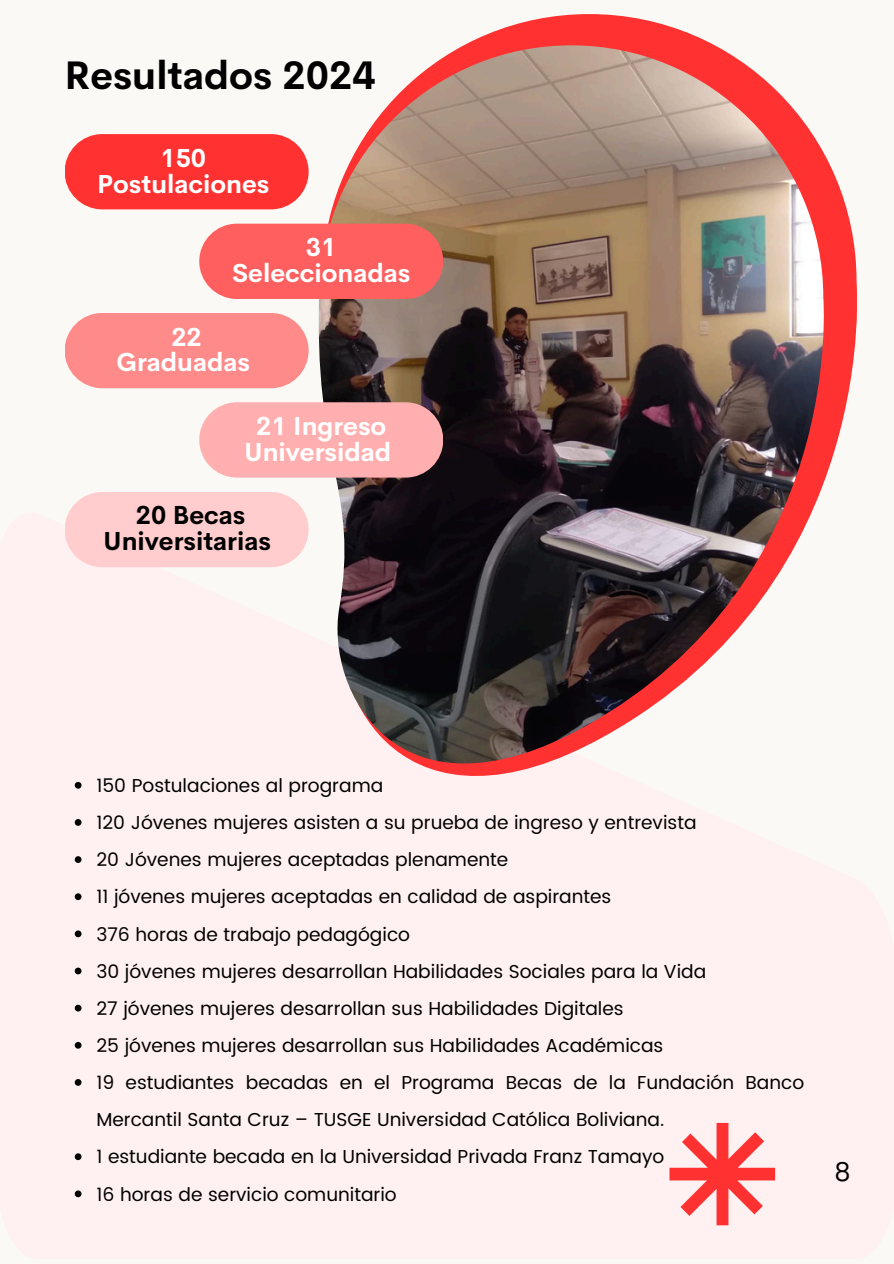
<style>
.page{position:relative;width:894px;height:1264px;background:#fff}
.page>*{position:absolute;margin:0;border:0;box-sizing:border-box;transform-origin:0 0}
.t1{font:700 39px "Cerebri Sans";color:#000}
.t2{font:700 25.5px/25.8px "Cerebri Sans";color:#fff;text-align:center}
.t3{font:700 25.5px/25.8px "Cerebri Sans";color:#000;text-align:center}
.t4{font:25.5px "Poppins";color:#000001}
.t5{font:18.75px/37.2px "Poppins";color:#000}
</style>
<div class="page">
<div style="left:0;top:0;width:893px;height:1263px;background:#fff1f1"></div>
<svg style="left:418px;top:14px;width:438px;height:762px"></svg>
<img style="left:318px;top:45px;width:505px;height:719px">
<div style="left:65px;top:134px;width:243px;height:75px;background:#ff3131;border-radius:38px"></div>
<div style="left:65px;top:313px;width:243px;height:75px;background:#ff8a8a;border-radius:38px"></div>
<div style="left:65px;top:492px;width:243px;height:75px;background:#ffcdcd;border-radius:38px"></div>
<div style="left:199px;top:224px;width:244px;height:75px;background:#ff5f5f;border-radius:38px"></div>
<div style="left:199px;top:402px;width:244px;height:75px;background:#ffafaf;border-radius:38px"></div>
<svg style="left:75px;top:782px;width:6px;height:6px"></svg>
<svg style="left:75px;top:819px;width:6px;height:6px"></svg>
<svg style="left:75px;top:856px;width:6px;height:7px"></svg>
<svg style="left:75px;top:893px;width:6px;height:7px"></svg>
<svg style="left:75px;top:930px;width:6px;height:7px"></svg>
<svg style="left:75px;top:967px;width:6px;height:7px"></svg>
<svg style="left:75px;top:1004px;width:6px;height:7px"></svg>
<svg style="left:75px;top:1041px;width:6px;height:7px"></svg>
<svg style="left:75px;top:1079px;width:6px;height:6px"></svg>
<svg style="left:75px;top:1153px;width:6px;height:7px"></svg>
<svg style="left:75px;top:1190px;width:6px;height:7px"></svg>
<svg style="left:669px;top:1122px;width:105px;height:103px"></svg>
<h1 class="t1" style="left:65px;top:50px;width:312px">Resultados 2024</h1>
<h2 class="t2" style="left:97px;top:145px;width:174px">150<br>Postulaciones</h2>
<h2 class="t2" style="left:232px;top:234px;width:180px">31<br>Seleccionadas</h2>
<h2 class="t2" style="left:116px;top:324px;width:135px">22<br>Graduadas</h2>
<h2 class="t2" style="left:244px;top:413px;width:148px">21 Ingreso<br>Universidad</h2>
<h2 class="t3" style="left:104px;top:502px;width:169px">20 Becas<br>Universitarias</h2>
<p class="t5" style="left:96px;top:767px;width:288px">150 Postulaciones al programa</p>
<p class="t5" style="left:96px;top:804px;width:601px">120 Jóvenes mujeres asisten a su prueba de ingreso y entrevista</p>
<p class="t5" style="left:96px;top:841px;width:413px">20 Jóvenes mujeres aceptadas plenamente</p>
<p class="t5" style="left:96px;top:878px;width:516px">11 jóvenes mujeres aceptadas en calidad de aspirantes</p>
<p class="t5" style="left:96px;top:915px;width:315px">376 horas de trabajo pedagógico</p>
<p class="t5" style="left:96px;top:952px;width:611px">30 jóvenes mujeres desarrollan Habilidades Sociales para la Vida</p>
<p class="t5" style="left:96px;top:989px;width:528px">27 jóvenes mujeres desarrollan sus Habilidades Digitales</p>
<p class="t5" style="left:96px;top:1026px;width:568px">25 jóvenes mujeres desarrollan sus Habilidades Académicas</p>
<p class="t5" style="left:96px;top:1064px;width:709px">19 estudiantes becadas en el Programa Becas de la Fundación Banco<br>Mercantil Santa Cruz – TUSGE Universidad Católica Boliviana.</p>
<p class="t5" style="left:96px;top:1138px;width:569px">1 estudiante becada en la Universidad Privada Franz Tamayo</p>
<p class="t5" style="left:96px;top:1175px;width:302px">16 horas de servicio comunitario</p>
<p class="t4" style="left:834px;top:1157px;width:18px">8</p>
</div>
